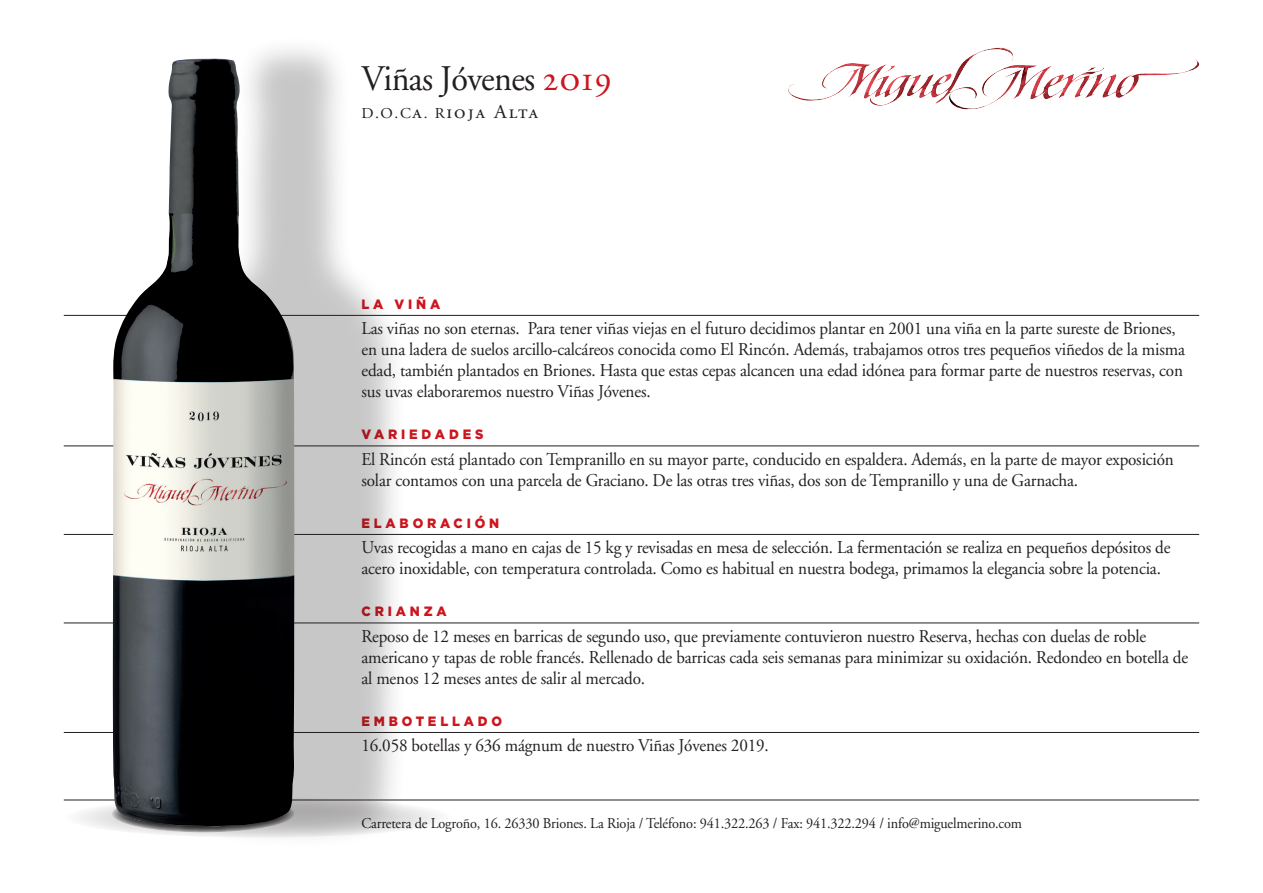
<style>
.page{position:relative;width:1263px;height:893px;background:#fff}
.page>*{position:absolute;margin:0;border:0;box-sizing:border-box;transform-origin:0 0}
.t1{font:36px "Adobe Garamond";letter-spacing:-.02em;color:#231f20;scale:.95 1}
.t2{font:19.5px "Adobe Garamond Regular SC";letter-spacing:.1em;color:#231f20;scale:1.04 1}
.t3{font:18px/21px "Adobe Garamond";letter-spacing:-.01em;color:#231f20;scale:.95 1}
.t4{font:15px "Adobe Garamond";letter-spacing:-.01em;color:#231f20;scale:.95 1}
.t5{font:900 13.5px "Gotham HTF";letter-spacing:.3em;color:#cd151d;scale:.95 1}
.s1{font-family:"Adobe Garamond Regular SC";color:#cd151d}
.s2{font-size:15px}
</style>
<div class="page">
<hr style="left:64px;top:315px;width:1135px;height:1px;background:#231f20">
<hr style="left:64px;top:446px;width:1135px;height:1px;background:#231f20">
<hr style="left:64px;top:534px;width:1135px;height:1px;background:#231f20">
<hr style="left:64px;top:623px;width:1135px;height:1px;background:#231f20">
<hr style="left:64px;top:732px;width:1135px;height:1px;background:#231f20">
<hr style="left:64px;top:800px;width:1135px;height:1px;background:#231f20">
<svg style="left:64px;top:797px;width:389px;height:41px;fill:#f2f1f1"></svg>
<div style="left:178px;top:35px;width:229px;height:814px;background:#231f20;opacity:.25"></div>
<img style="left:112px;top:59px;width:183px;height:767px">
<img style="left:965px;top:48px;width:33px;height:13px">
<h1 class="t1" style="left:361px;top:59px;width:265px">Viñas Jóvenes <span class="s1">2o19</span></h1>
<p class="t2" style="left:361px;top:102px;width:171px"><span class="s2">D.O.C</span>a<span class="s2">. R</span>ioja Alta</p>
<p class="t5" style="left:361px;top:296px;width:85px">LA VIÑA</p>
<p class="t3" style="left:361px;top:318px;width:868px">Las viñas no son eternas. Para tener viñas viejas en el futuro decidimos plantar en 2001 una viña en la parte sureste de Briones, en una ladera de suelos arcillo-calcáreos conocida como El Rincón. Además, trabajamos otros tres pequeños viñedos de la misma edad, también plantados en Briones. Hasta que estas cepas alcancen una edad idónea para formar parte de nuestros reservas, con sus uvas elaboraremos nuestro Viñas Jóvenes.</p>
<p class="t5" style="left:361px;top:427px;width:130px">VARIEDADES</p>
<p class="t3" style="left:361px;top:449px;width:857px">El Rincón está plantado con Tempranillo en su mayor parte, conducido en espaldera. Además, en la parte de mayor exposición solar contamos con una parcela de Graciano. De las otras tres viñas, dos son de Tempranillo y una de Garnacha.</p>
<p class="t5" style="left:361px;top:515px;width:147px">ELABORACIÓN</p>
<p class="t3" style="left:361px;top:537px;width:853px">Uvas recogidas a mano en cajas de 15 kg y revisadas en mesa de selección. La fermentación se realiza en pequeños depósitos de acero inoxidable, con temperatura controlada. Como es habitual en nuestra bodega, primamos la elegancia sobre la potencia.</p>
<p class="t5" style="left:361px;top:604px;width:91px">CRIANZA</p>
<p class="t3" style="left:361px;top:626px;width:872px">Reposo de 12 meses en barricas de segundo uso, que previamente contuvieron nuestro Reserva, hechas con duelas de roble americano y tapas de roble francés. Rellenado de barricas cada seis semanas para minimizar su oxidación. Redondeo en botella de al menos 12 meses antes de salir al mercado.</p>
<p class="t5" style="left:361px;top:713px;width:150px">EMBOTELLADO</p>
<p class="t3" style="left:361px;top:735px;width:430px">16.058 botellas y 636 mágnum de nuestro Viñas Jóvenes 2019.</p>
<p class="t4" style="left:361px;top:815px;width:697px">Carretera de Logroño, 16. 26330 Briones. La Rioja / Teléfono: 941.322.263 / Fax: 941.322.294 / info@miguelmerino.com</p>
</div>
